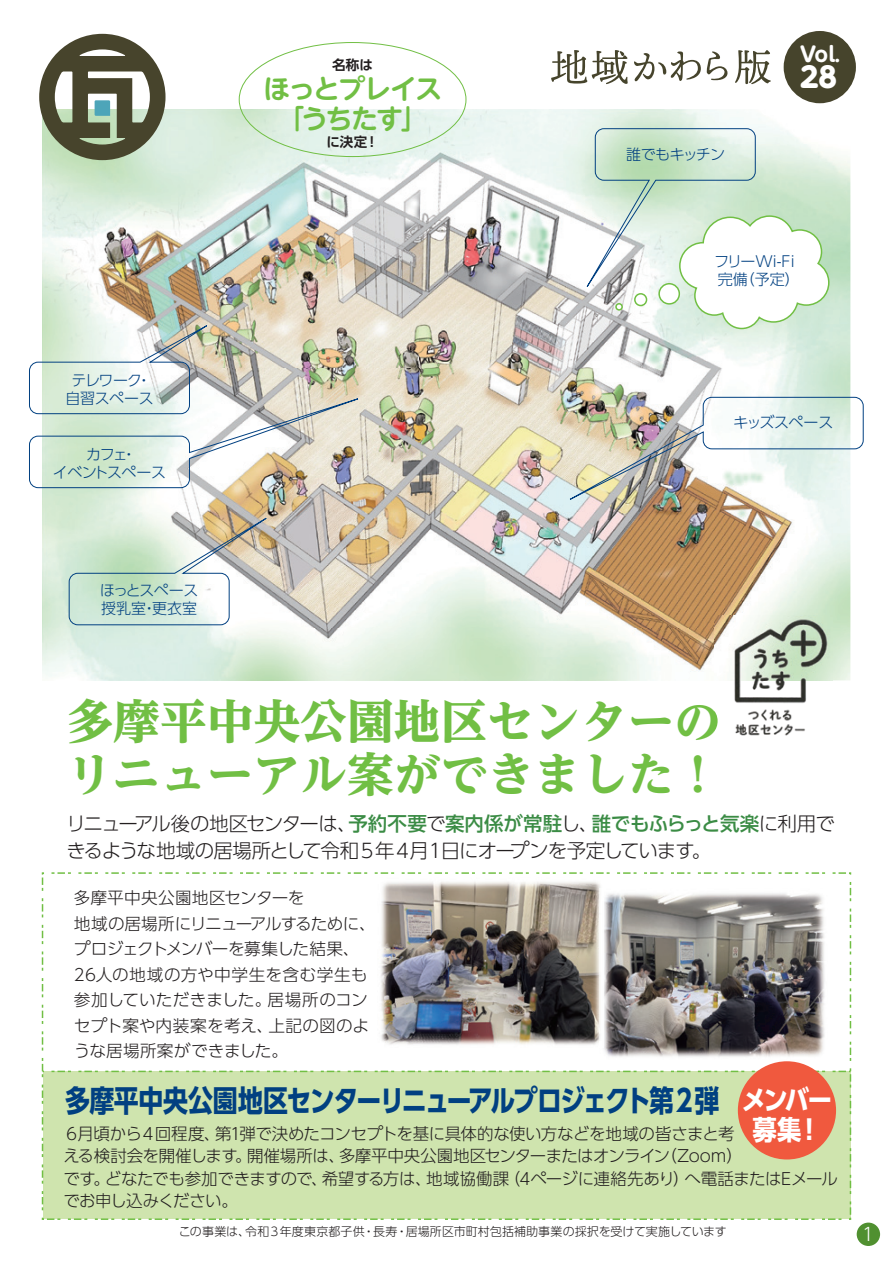
<style>
.page{position:relative;width:893px;height:1263px;background:#fff}
.page>*{position:absolute;margin:0;border:0;box-sizing:border-box;transform-origin:0 0}
.t1{font:800 46.8px/53.1px "UD Reimin Pro";color:#71bf44}
.t2{font:700 30px "UD Shin Go Pro";letter-spacing:-.065em;color:#014081;scale:.83 1}
.t3{font:800 28.05px "UD Shin M Go Pro";color:#fff}
.t4{font:700 27px/29.7px "UD Shin M Go Pro De";letter-spacing:-.065em;color:#71bf44;text-align:center}
.t5{font:700 27px/30px "UD Shin Go Pro";letter-spacing:-.08em;color:#fff;text-align:center;scale:.9 1}
.t6{font:700 20.4px "UD Shin M Go Pro";color:#fff}
.t7{font:300 19.5px/27px "UD Shin Go Pro";letter-spacing:-.075em;color:#231f20}
.t8{font:300 18px "UD Shin Go Pro";color:#fff}
.t9{font:300 16.5px/22.5px "UD Shin Go Pro";letter-spacing:-.02em;color:#231f20}
.t10{font:300 16.5px/25.5px "UD Shin Go Pro";color:#231f20}
.t11{font:300 15px/18px "UD Shin Go Pro";letter-spacing:-.035em;color:#014081;text-align:center}
.t12{font:300 15px/18px "UD Shin Go Pro";letter-spacing:-.01em;color:#014081}
.t13{font:300 15px/18px "UD Shin Go Pro";color:#014081}
.t14{font:700 13.5px "UD Shin Go Pro De";letter-spacing:.01em;color:#231f20}
.t15{font:300 12px "UD Shin Go Pro";letter-spacing:.005em;color:#231f20}
.s1{font-family:"UD Shin M Go Pro De"}
.s2{font-weight:500;color:#3b8c45}
</style>
<div class="page">
<img style="left:43px;top:109px;width:753px;height:519px">
<img style="left:43px;top:628px;width:672px;height:52px">
<svg style="left:551px;top:50px;width:220px;height:35px"></svg>
<div style="left:782px;top:29px;width:76px;height:76px;border:4px solid #fff;border-radius:50%"></div>
<div style="left:784px;top:31px;width:72px;height:72px;background:#46442c;border-radius:50%"></div>
<svg style="left:41px;top:872px;width:811px;height:348px"></svg>
<div style="left:857px;top:1222px;width:23px;height:24px;background:#509030;border-radius:50%"></div>
<svg style="left:39px;top:34px;width:127px;height:126px"></svg>
<img style="left:715px;top:615px;width:117px;height:121px">
<img style="left:715px;top:698px;width:3px;height:38px">
<img style="left:377px;top:877px;width:227px;height:170px">
<img style="left:600px;top:889px;width:227px;height:170px">
<img style="left:600px;top:889px;width:4px;height:158px">
<div style="left:738px;top:1061px;width:98px;height:98px;background:#f0593e;border-radius:50%"></div>
<svg style="left:570px;top:128px;width:260px;height:202px"></svg>
<img style="left:537px;top:397px;width:327px;height:120px">
<svg style="left:68px;top:500px;width:227px;height:125px"></svg>
<img style="left:29px;top:315px;width:330px;height:173px">
<p class="t11" style="left:65px;top:371px;width:90px">テレワーク・自習スペース</p>
<p class="t11" style="left:53px;top:445px;width:115px">カフェ・<br>イベントスペース</p>
<p class="t14" style="left:332px;top:54px;width:42px">名称は</p>
<h3 class="t4" style="left:263px;top:73px;width:181px">ほっとプレイス「うちたす」</h3>
<p class="t14" style="left:326px;top:131px;width:54px">に決定！</p>
<p class="t11" style="left:626px;top:145px;width:100px">誰でもキッチン</p>
<p class="t6" style="left:800px;top:37px;width:42px">Vol<span class="s1">.</span></p>
<h3 class="t3" style="left:800px;top:55px;width:38px">28</h3>
<p class="t13" style="left:714px;top:252px;width:87px">フリーWi-Fi完備（予定）</p>
<p class="t11" style="left:733px;top:413px;width:101px">キッズスペース</p>
<p class="t12" style="left:100px;top:581px;width:100px">ほっとスペース授乳室・更衣室</p>
<h1 class="t1" style="left:66px;top:694px;width:656px">多摩平中央公園地区センターのリニューアル案ができました！</h1>
<p class="t7" style="left:66px;top:810px;width:770px">リニューアル後の地区センターは、<span class="s2">予約不要</span>で<span class="s2">案内係が常駐</span>し、<span class="s2">誰でもふらっと気楽</span>に利用できるような地域の居場所として令和５年４月１日にオープンを予定しています。</p>
<p class="t10" style="left:74px;top:885px;width:303px">多摩平中央公園地区センターを<br>地域の居場所にリニューアルするために、プロジェクトメンバーを募集した結果、<br>26人の地域の方や中学生を含む学生も参加していただきました。居場所のコンセプト案や内装案を考え、上記の図のような居場所案ができました。</p>
<h2 class="t2" style="left:65px;top:1076px;width:790px">多摩平中央公園地区センターリニューアルプロジェクト第２弾</h2>
<h3 class="t5" style="left:742px;top:1084px;width:102px">メンバー募集！</h3>
<p class="t9" style="left:63px;top:1122px;width:776px">６月頃から４回程度、第1弾で決めたコンセプトを基に具体的な使い方などを地域の皆さまと考<br>える検討会を開催します。開催場所は、多摩平中央公園地区センターまたはオンライン（Zoom）<br>です。どなたでも参加できますので、希望する方は、地域協働課（4ページに連絡先あり）へ電話またはEメールでお申し込みください。</p>
<p class="t15" style="left:179px;top:1222px;width:549px">この事業は、令和３年度東京都子供・長寿・居場所区市町村包括補助事業の採択を受けて実施しています</p>
<p class="t8" style="left:862px;top:1219px;width:13px">1</p>
</div>
